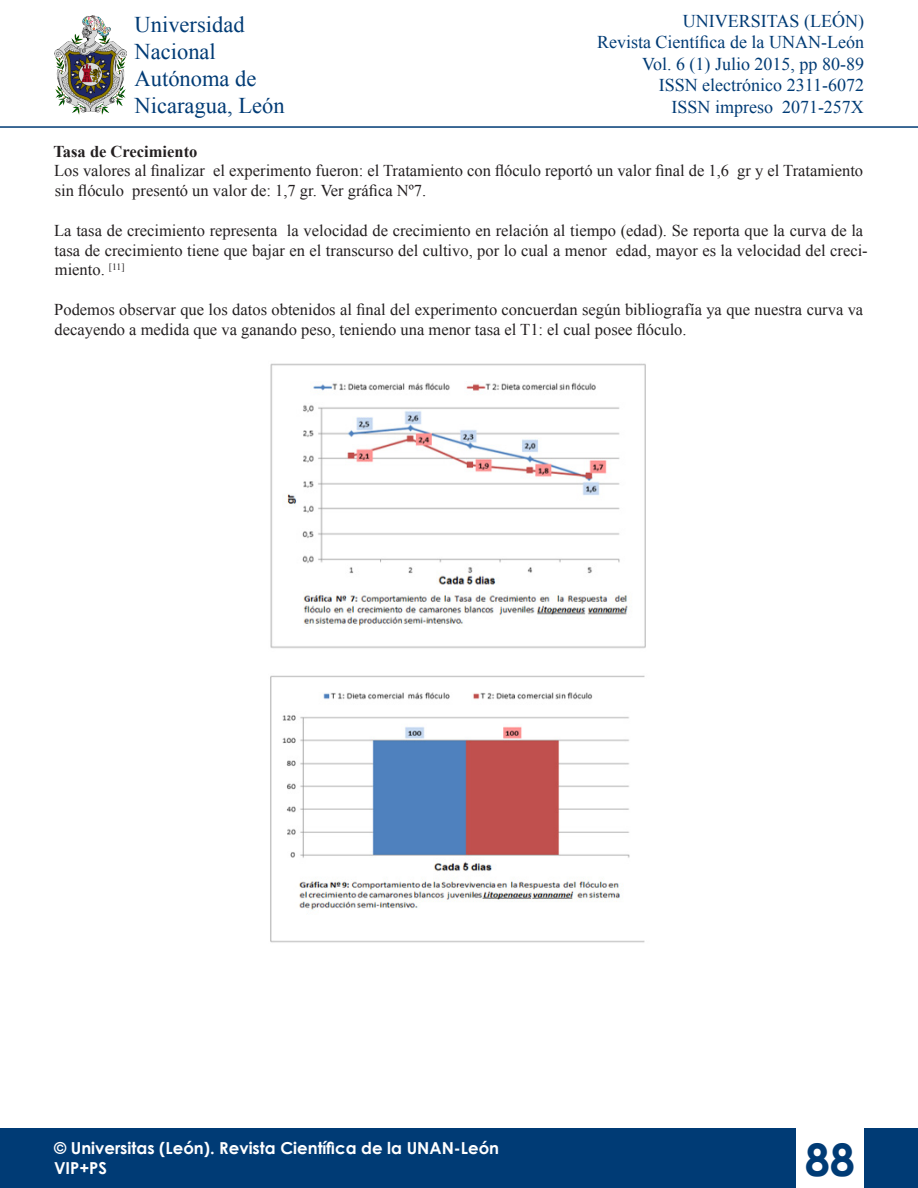
<style>
.page{position:relative;width:918px;height:1188px;background:#fff}
.page>*{position:absolute;margin:0;border:0;box-sizing:border-box;transform-origin:0 0}
.t1{font:700 45px "Century Gothic";color:#003b75}
.t2{font:22.5px/27px "Times New Roman";color:#003b75}
.t3{font:18px/21.6px "Times New Roman";color:#003b75;text-align:right}
.t4{font:16.5px/19.8px "Times New Roman";color:#231f20}
.t5{font:700 16.5px/19.8px "Century Gothic";color:#fff}
.t6{font:700 16.5px "Times New Roman";color:#231f20}
</style>
<div class="page">
<hr style="left:0;top:126px;width:918px;height:2px;background:#003b75">
<img style="left:54px;top:15px;width:72px;height:100px">
<div style="left:864px;top:1128px;width:54px;height:60px;background:#003b75"></div>
<div style="left:0;top:1128px;width:796px;height:60px;background:#003b75"></div>
<img style="left:270px;top:363px;width:376px;height:286px">
<img style="left:270px;top:675px;width:375px;height:268px">
<h2 class="t2" style="left:135px;top:11px;width:151px">Universidad<br>Nacional<br>Autónoma de<br>Nicaragua, León</h2>
<p class="t3" style="left:597px;top:9px;width:268px">UNIVERSITAS (LEÓN)<br>Revista Científica de la UNAN-León<br>Vol. 6 (1) Julio 2015, pp 80-89<br>ISSN electrónico 2311-6072<br>ISSN impreso 2071-257X</p>
<p class="t6" style="left:54px;top:139px;width:145px">Tasa de Crecimiento</p>
<p class="t4" style="left:54px;top:160px;width:811px">Los valores al finalizar el experimento fueron: el Tratamiento con flóculo reportó un valor final de 1,6 gr y el Tratamiento sin flóculo presentó un valor de: 1,7 gr. Ver gráfica Nº7.</p>
<p class="t4" style="left:54px;top:220px;width:815px">La tasa de crecimiento representa la velocidad de crecimiento en relación al tiempo (edad). Se reporta que la curva de la tasa de crecimiento tiene que bajar en el transcurso del cultivo, por lo cual a menor edad, mayor es la velocidad del creci&shy;miento. <sup>[11]</sup></p>
<p class="t4" style="left:54px;top:299px;width:811px">Podemos observar que los datos obtenidos al final del experimento concuerdan según bibliografía ya que nuestra curva va decayendo a medida que va ganando peso, teniendo una menor tasa el T1: el cual posee flóculo.</p>
<p class="t5" style="left:54px;top:1138px;width:447px">© Universitas (León). Revista Científica de la UNAN-León<br>VIP+PS</p>
<h1 class="t1" style="left:805px;top:1125px;width:52px">88</h1>
</div>
